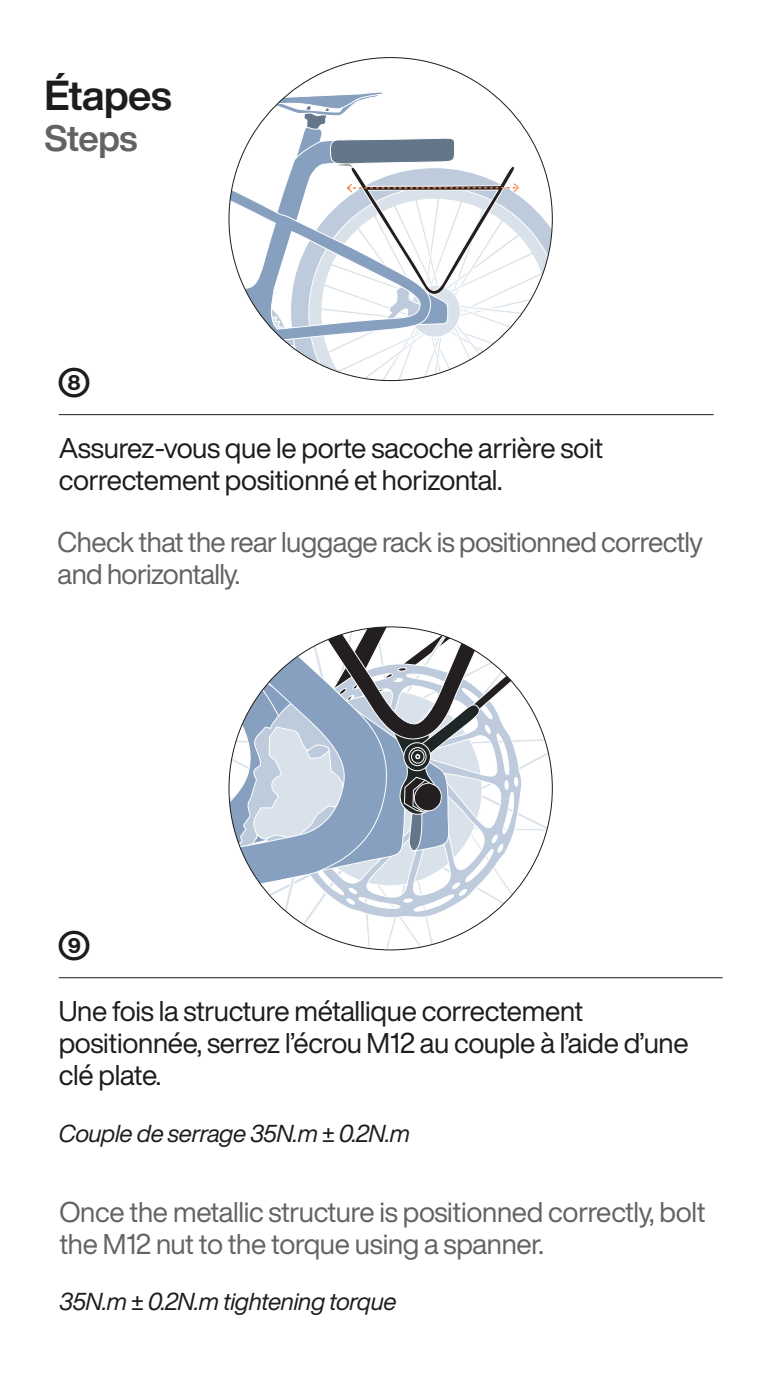
<style>
.page{position:relative;width:777px;height:1380px;background:#fff}
.page>*{position:absolute;margin:0;border:0;box-sizing:border-box;transform-origin:0 0}
.t1{font:700 41.19px "Helvetica Now Display";letter-spacing:-.01em;color:#1d1d1b}
.t2{font:700 36.06px "Helvetica Now Display";letter-spacing:-.02em;color:#636362}
.t3{font:700 32.06px "Helvetica Now Display";color:#1d1d1b}
.t4{font:28.06px/32.1px "Helvetica Now Display";letter-spacing:-.01em;color:#1d1d1b}
.t5{font:28.06px/32.1px "Helvetica Now Display";letter-spacing:-.02em;color:#636362}
.t6{font:italic 24.06px "Helvetica Now Display";letter-spacing:-.01em;color:#1d1d1b}
</style>
<div class="page">
<hr style="left:59px;top:415px;width:654px;height:1px;background:#1d1d1b">
<hr style="left:59px;top:978px;width:663px;height:1px;background:#1d1d1b">
<svg style="left:229px;top:91px;width:323px;height:290px"></svg>
<svg style="left:229px;top:627px;width:323px;height:323px"></svg>
<h1 class="t1" style="left:44px;top:67px;width:129px">Étapes</h1>
<p class="t2" style="left:44px;top:114px;width:94px">Steps</p>
<p class="t3" style="left:59px;top:360px;width:32px">⑧</p>
<p class="t4" style="left:59px;top:432px;width:545px">Assurez-vous que le porte sacoche arrière soit correctement positionné et horizontal.</p>
<p class="t5" style="left:58px;top:526px;width:646px">Check that the rear luggage rack is positionned correctly and horizontally.</p>
<p class="t3" style="left:59px;top:923px;width:32px">⑨</p>
<p class="t4" style="left:59px;top:995px;width:631px">Une fois la structure métallique correctement positionnée, serrez l’écrou M12 au couple à l’aide d’une clé plate.</p>
<p class="t6" style="left:59px;top:1117px;width:352px">Couple de serrage 35N.m ± 0.2N.m</p>
<p class="t5" style="left:59px;top:1196px;width:647px">Once the metallic structure is positionned correctly, bolt the M12 nut to the torque using a spanner.</p>
<p class="t6" style="left:59px;top:1285px;width:339px">35N.m ± 0.2N.m tightening torque</p>
</div>
